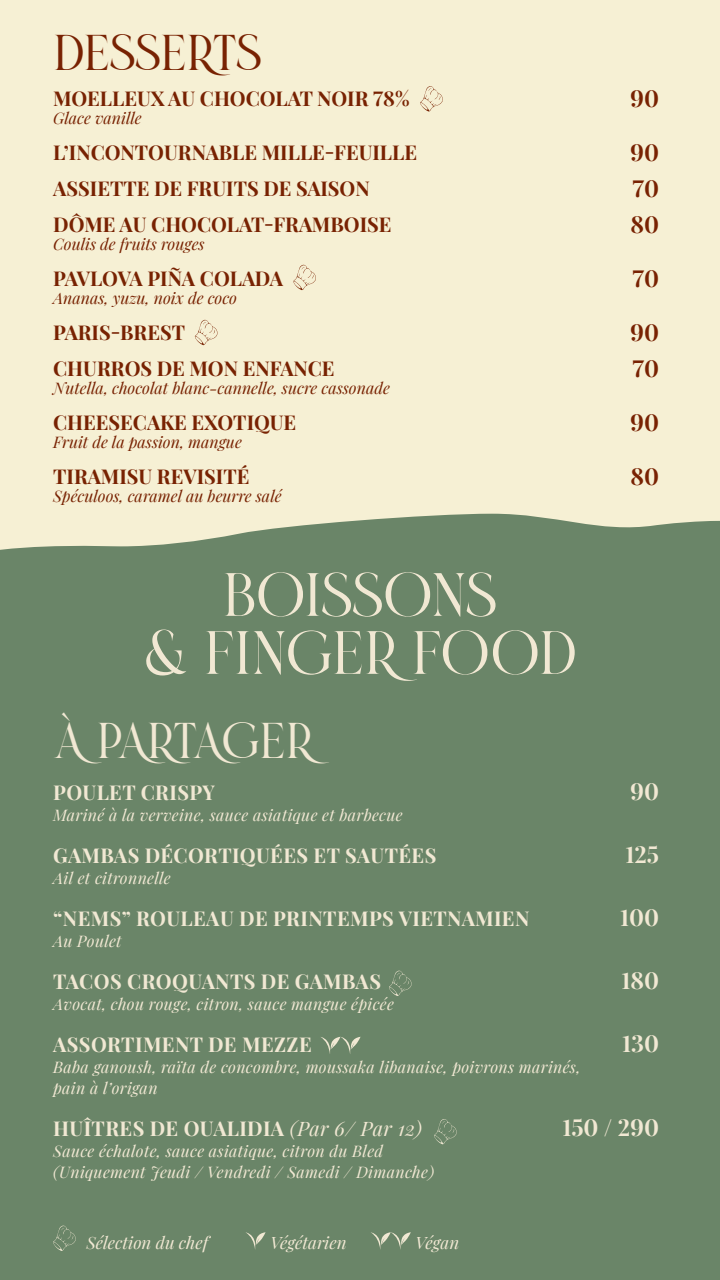
<style>
.page{position:relative;width:720px;height:1280px;background:#f6f0d4}
.page>*{position:absolute;margin:0;border:0;box-sizing:border-box;transform-origin:0 0}
.t1{font:61px "Brand";color:#f1e8d3}
.t2{font:50px "Brand";letter-spacing:-.01em;color:#f1e8d3}
.t3{font:50px "Brand";color:#782202}
.t4{font:700 23px "Playfair Display";color:#f1e8d3}
.t5{font:700 23px "Playfair Display";color:#782202}
.t6{font:700 20px "Playfair Display";color:#782202}
.t7{font:700 20px "Playfair Display";letter-spacing:.02em;color:#f1e8d3}
.t8{font:italic 17px "Playfair Display";color:#f1e8d3}
.t9{font:italic 16px "Playfair Display";letter-spacing:.02em;color:#f1e8d3}
.t10{font:italic 16px "Playfair Display";color:#782202}
.s1{font-weight:400;font-style:italic}
</style>
<div class="page">
<div style="left:0;top:513px;width:720px;height:767px;background:#6a8568"></div>
<svg style="left:53px;top:1225px;width:23px;height:26px"></svg>
<svg style="left:434px;top:1119px;width:23px;height:25px"></svg>
<svg style="left:389px;top:970px;width:23px;height:26px"></svg>
<svg style="left:371px;top:1232px;width:40px;height:18px"></svg>
<svg style="left:320px;top:1037px;width:41px;height:17px"></svg>
<svg style="left:245px;top:1232px;width:21px;height:18px"></svg>
<svg style="left:195px;top:320px;width:23px;height:25px"></svg>
<svg style="left:293px;top:265px;width:23px;height:25px"></svg>
<svg style="left:420px;top:86px;width:23px;height:26px"></svg>
<p class="t3" style="left:53px;top:30px;width:210px">DESSERTS</p>
<p class="t6" style="left:53px;top:83px;width:358px">MOELLEUX AU CHOCOLAT NOIR 78%</p>
<p class="t10" style="left:53px;top:105px;width:90px">Glace vanille</p>
<p class="t6" style="left:53px;top:137px;width:365px">L’INCONTOURNABLE MILLE-FEUILLE</p>
<p class="t6" style="left:53px;top:173px;width:318px">ASSIETTE DE FRUITS DE SAISON</p>
<p class="t6" style="left:53px;top:209px;width:340px">DÔME AU CHOCOLAT-FRAMBOISE</p>
<p class="t10" style="left:53px;top:231px;width:153px">Coulis de fruits rouges</p>
<p class="t6" style="left:53px;top:263px;width:232px">PAVLOVA PIÑA COLADA</p>
<p class="t10" style="left:53px;top:285px;width:185px">Ananas, yuzu, noix de coco</p>
<p class="t6" style="left:53px;top:317px;width:133px">PARIS-BREST</p>
<p class="t6" style="left:53px;top:353px;width:283px">CHURROS DE MON ENFANCE</p>
<p class="t10" style="left:53px;top:375px;width:338px">Nutella, chocolat blanc-cannelle, sucre cassonade</p>
<p class="t6" style="left:53px;top:407px;width:245px">CHEESECAKE EXOTIQUE</p>
<p class="t10" style="left:53px;top:429px;width:190px">Fruit de la passion, mangue</p>
<p class="t6" style="left:53px;top:461px;width:198px">TIRAMISU REVISITÉ</p>
<p class="t10" style="left:53px;top:483px;width:230px">Spéculoos, caramel au beurre salé</p>
<p class="t1" style="left:222px;top:567px;width:276px">BOISSONS</p>
<p class="t1" style="left:143px;top:625px;width:434px">&amp; FINGER FOOD</p>
<p class="t5" style="left:630px;top:80px;width:30px">90</p>
<p class="t5" style="left:630px;top:134px;width:30px">90</p>
<p class="t5" style="left:633px;top:170px;width:28px">70</p>
<p class="t5" style="left:630px;top:206px;width:30px">80</p>
<p class="t5" style="left:633px;top:260px;width:28px">70</p>
<p class="t5" style="left:630px;top:314px;width:30px">90</p>
<p class="t5" style="left:633px;top:350px;width:28px">70</p>
<p class="t5" style="left:630px;top:404px;width:30px">90</p>
<p class="t5" style="left:630px;top:458px;width:30px">80</p>
<p class="t2" style="left:53px;top:718px;width:260px">À PARTAGER</p>
<p class="t7" style="left:53px;top:777px;width:163px">POULET CRISPY</p>
<p class="t9" style="left:53px;top:803px;width:351px">Mariné à la verveine, sauce asiatique et barbecue</p>
<p class="t7" style="left:53px;top:840px;width:385px">GAMBAS DÉCORTIQUÉES ET SAUTÉES</p>
<p class="t9" style="left:53px;top:866px;width:119px">Ail et citronnelle</p>
<p class="t7" style="left:53px;top:903px;width:478px">“NEMS” ROULEAU DE PRINTEMPS VIETNAMIEN</p>
<p class="t9" style="left:53px;top:929px;width:70px">Au Poulet</p>
<p class="t7" style="left:53px;top:966px;width:329px">TACOS CROQUANTS DE GAMBAS</p>
<p class="t9" style="left:53px;top:992px;width:342px">Avocat, chou rouge, citron, sauce mangue épicée</p>
<p class="t7" style="left:53px;top:1029px;width:260px">ASSORTIMENT DE MEZZE</p>
<p class="t9" style="left:53px;top:1055px;width:529px">Baba ganoush, raïta de concombre, moussaka libanaise, poivrons marinés,</p>
<p class="t9" style="left:53px;top:1076px;width:106px">pain à l’origan</p>
<p class="t7" style="left:53px;top:1113px;width:370px">HUÎTRES DE OUALIDIA <span class="s1">(Par 6/ Par 12)</span></p>
<p class="t9" style="left:53px;top:1139px;width:332px">Sauce échalote, sauce asiatique, citron du Bled</p>
<p class="t9" style="left:53px;top:1160px;width:382px">(Uniquement Jeudi / Vendredi / Samedi / Dimanche)</p>
<p class="t4" style="left:630px;top:773px;width:30px">90</p>
<p class="t4" style="left:626px;top:836px;width:35px">125</p>
<p class="t4" style="left:620px;top:899px;width:41px">100</p>
<p class="t4" style="left:621px;top:962px;width:39px">180</p>
<p class="t4" style="left:622px;top:1025px;width:38px">130</p>
<p class="t4" style="left:562px;top:1109px;width:98px">150 / 290</p>
<p class="t8" style="left:86px;top:1229px;width:123px">Sélection du chef</p>
<p class="t8" style="left:270px;top:1229px;width:78px">Végétarien</p>
<p class="t8" style="left:416px;top:1229px;width:45px">Végan</p>
</div>
